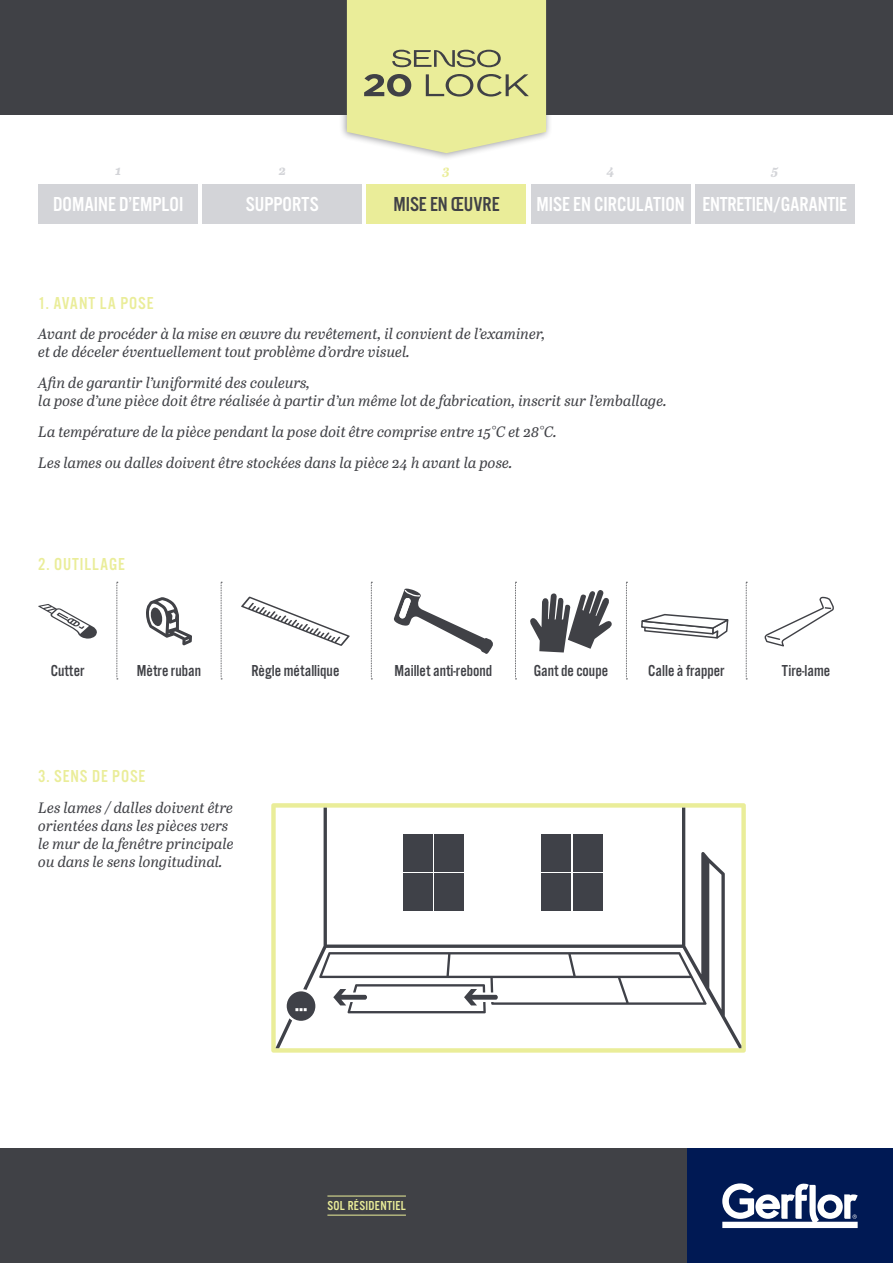
<style>
.page{position:relative;width:893px;height:1263px;background:#fff}
.page>*{position:absolute;margin:0;border:0;box-sizing:border-box;transform-origin:0 0}
.t1{font:21px "Alternate Got No 3 D";color:#fff}
.t2{font:21px "Alternate Got No 3 D";color:#404146}
.t3{font:18px "Alternate Got No 3 D";letter-spacing:.05em;color:#eaed99}
.t4{font:16.5px "Alternate Got No 3 D";color:#404146}
.t5{font:italic 15px/18px "Abril Text";color:#404146}
.t6{font:13.5px "Alternate Got No 3 D";letter-spacing:.025em;color:#eaed99}
.t7{font:italic 700 13.5px "Abril Text";color:#d3d4d8}
.t8{font:italic 700 13.5px "Abril Text";color:#eaed99}
</style>
<div class="page">
<div style="left:0;top:0;width:893px;height:115px;background:#404146"></div>
<div style="left:0;top:1148px;width:893px;height:115px;background:#404146"></div>
<div style="left:38px;top:184px;width:160px;height:40px;background:#d3d4d8"></div>
<div style="left:202px;top:184px;width:160px;height:40px;background:#d3d4d8"></div>
<div style="left:367px;top:184px;width:159px;height:40px;background:#eaed99"></div>
<div style="left:531px;top:184px;width:160px;height:40px;background:#d3d4d8"></div>
<div style="left:695px;top:184px;width:160px;height:40px;background:#d3d4d8"></div>
<div style="left:687px;top:1148px;width:206px;height:115px;background:#001954"></div>
<svg style="left:722px;top:1183px;width:136px;height:45px"></svg>
<svg style="left:117px;top:582px;width:1px;height:97px"></svg>
<svg style="left:221px;top:582px;width:1px;height:97px"></svg>
<svg style="left:371px;top:582px;width:1px;height:97px"></svg>
<svg style="left:515px;top:582px;width:1px;height:97px"></svg>
<svg style="left:626px;top:582px;width:1px;height:97px"></svg>
<svg style="left:746px;top:582px;width:1px;height:97px"></svg>
<svg style="left:530px;top:590px;width:82px;height:62px"></svg>
<svg style="left:38px;top:604px;width:59px;height:35px"></svg>
<svg style="left:146px;top:597px;width:46px;height:48px"></svg>
<svg style="left:241px;top:596px;width:109px;height:50px"></svg>
<svg style="left:394px;top:589px;width:99px;height:65px"></svg>
<hr style="left:327px;top:1215px;width:79px;height:1px;background:#eaed99">
<hr style="left:327px;top:1196px;width:79px;height:1px;background:#eaed99">
<div style="left:339px;top:0;width:213px;height:161px;background:#404146;opacity:.5"></div>
<svg style="left:347px;top:0;width:199px;height:153px;background:#e0e299"></svg>
<svg style="left:641px;top:614px;width:88px;height:25px"></svg>
<svg style="left:764px;top:596px;width:70px;height:51px"></svg>
<svg style="left:271px;top:803px;width:475px;height:250px"></svg>
<svg style="left:303px;top:808px;width:438px;height:240px"></svg>
<div style="left:404px;top:873px;width:29px;height:38px;background:#3f4148"></div>
<div style="left:435px;top:873px;width:29px;height:38px;background:#3f4148"></div>
<div style="left:404px;top:834px;width:29px;height:37px;background:#3f4148"></div>
<div style="left:435px;top:834px;width:29px;height:37px;background:#3f4148"></div>
<div style="left:542px;top:873px;width:29px;height:38px;background:#3f4148"></div>
<div style="left:573px;top:873px;width:29px;height:38px;background:#3f4148"></div>
<div style="left:542px;top:834px;width:29px;height:37px;background:#3f4148"></div>
<div style="left:573px;top:834px;width:29px;height:37px;background:#3f4148"></div>
<svg style="left:276px;top:952px;width:431px;height:96px"></svg>
<p class="t7" style="left:115px;top:160px;width:8px">1</p>
<p class="t7" style="left:279px;top:160px;width:9px">2</p>
<p class="t8" style="left:443px;top:160px;width:9px">3</p>
<p class="t7" style="left:607px;top:160px;width:9px">4</p>
<p class="t7" style="left:771px;top:160px;width:8px">5</p>
<h1 class="t1" style="left:53px;top:193px;width:132px">DOMAINE D’EMPLOI</h1>
<h1 class="t1" style="left:246px;top:193px;width:74px">SUPPORTS</h1>
<h1 class="t2" style="left:393px;top:193px;width:108px">MISE EN ŒUVRE</h1>
<h1 class="t1" style="left:536px;top:193px;width:312px">MISE EN CIRCULATION ENTRETIEN/GARANTIE</h1>
<p class="t3" style="left:38px;top:293px;width:117px">1. AVANT LA POSE</p>
<p class="t5" style="left:38px;top:324px;width:509px">Avant de procéder à la mise en œuvre du revêtement, il convient de l’examiner, et de déceler éventuellement tout problème d’ordre visuel.</p>
<p class="t5" style="left:38px;top:373px;width:630px">Afin de garantir l’uniformité des couleurs,<br>la pose d’une pièce doit être réalisée à partir d’un même lot de fabrication, inscrit sur l’emballage.</p>
<p class="t5" style="left:38px;top:415px;width:520px;line-height:30.8px">La température de la pièce pendant la pose doit être comprise entre 15°C et 28°C.<br>Les lames ou dalles doivent être stockées dans la pièce 24 h avant la pose.</p>
<p class="t3" style="left:38px;top:555px;width:88px">2. OUTILLAGE</p>
<p class="t4" style="left:51px;top:662px;width:35px">Cutter</p>
<p class="t4" style="left:137px;top:662px;width:66px">Mètre ruban</p>
<p class="t4" style="left:251px;top:662px;width:90px">Règle métallique</p>
<p class="t4" style="left:394px;top:662px;width:99px">Maillet anti-rebond</p>
<p class="t4" style="left:534px;top:662px;width:76px">Gant de coupe</p>
<p class="t4" style="left:648px;top:662px;width:78px">Calle à frapper</p>
<p class="t4" style="left:782px;top:662px;width:50px">Tire-lame</p>
<p class="t3" style="left:38px;top:766px;width:109px">3. SENS DE POSE</p>
<p class="t5" style="left:38px;top:797px;width:197px">Les lames / dalles doivent être orientées dans les pièces vers le mur de la fenêtre principale ou dans le sens longitudinal.</p>
<p class="t6" style="left:327px;top:1199px;width:80px">SOL RÉSIDENTIEL</p>
</div>
